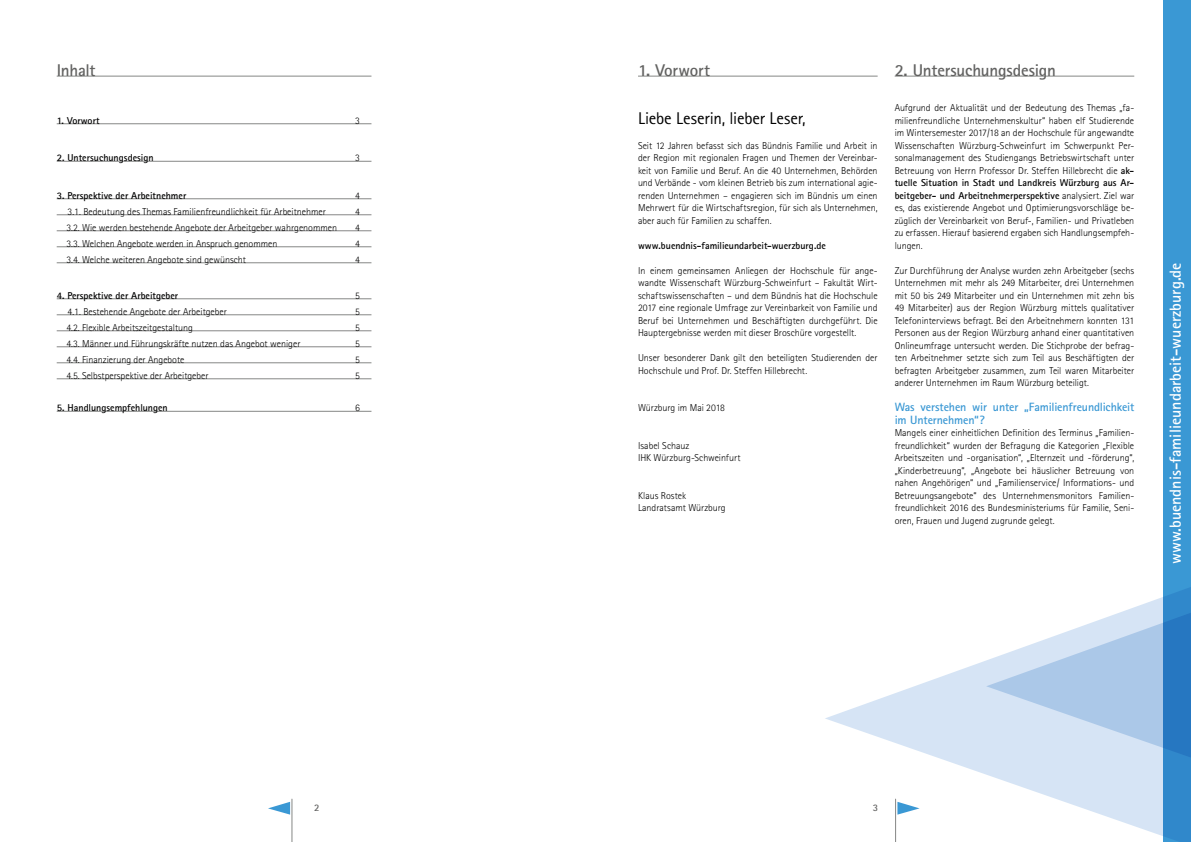
<style>
.page{position:relative;width:1191px;height:842px;background:#fff}
.page>*{position:absolute;margin:0;border:0;box-sizing:border-box;transform-origin:0 0}
.t1{font:700 17px "Rotis Sans Serif";letter-spacing:-.01em;color:#626261}
.t2{font:17px "Rotis Sans Serif";letter-spacing:-.005em;color:#000}
.t3{font:700 16px "Rotis Sans Serif";color:#fff}
.t4{font:700 12px/12.5px "Rotis Sans Serif";letter-spacing:-.01em;color:#3a98d4}
.t5{font:300 10px/12.5px "Rotis Sans Serif";color:#000;text-align:justify}
.t6{font:700 10px "Rotis Sans Serif";color:#000}
.t7{font:700 10px "Rotis Sans Serif";color:#626261}
.s1{font-weight:700}
</style>
<div class="page">
<hr style="left:291px;top:799px;width:1px;height:43px;background:#868786">
<svg style="left:268px;top:802px;width:22px;height:13px"></svg>
<svg style="left:825px;top:597px;width:337px;height:245px"></svg>
<svg style="left:986px;top:611px;width:176px;height:148px;background:#c9dbf0"></svg>
<svg style="left:1162px;top:0;width:29px;height:842px;background:#3b93d1"></svg>
<hr style="left:57px;top:76px;width:314px;height:1px;background:#868786">
<hr style="left:57px;top:124px;width:314px;height:1px;background:#868786">
<hr style="left:57px;top:161px;width:314px;height:1px;background:#868786">
<hr style="left:57px;top:199px;width:314px;height:1px;background:#868786">
<hr style="left:57px;top:215px;width:314px;height:1px;background:#868786">
<hr style="left:57px;top:231px;width:314px;height:1px;background:#868786">
<hr style="left:57px;top:247px;width:314px;height:1px;background:#868786">
<hr style="left:57px;top:263px;width:314px;height:1px;background:#868786">
<hr style="left:57px;top:299px;width:314px;height:1px;background:#868786">
<hr style="left:57px;top:315px;width:314px;height:1px;background:#868786">
<hr style="left:57px;top:331px;width:314px;height:1px;background:#868786">
<hr style="left:57px;top:347px;width:314px;height:1px;background:#868786">
<hr style="left:57px;top:363px;width:314px;height:1px;background:#868786">
<hr style="left:57px;top:379px;width:314px;height:1px;background:#868786">
<hr style="left:57px;top:411px;width:314px;height:1px;background:#868786">
<hr style="left:638px;top:76px;width:239px;height:1px;background:#868786">
<hr style="left:894px;top:76px;width:240px;height:1px;background:#868786">
<h1 class="t1" style="left:57px;top:59px;width:40px">Inhalt</h1>
<p class="t6" style="left:57px;top:114px;width:45px">1. Vorwort</p>
<p class="t5" style="left:355px;top:114px;width:6px">3</p>
<p class="t6" style="left:57px;top:151px;width:98px">2. Untersuchungsdesign</p>
<p class="t5" style="left:355px;top:151px;width:6px">3</p>
<p class="t6" style="left:57px;top:189px;width:131px">3. Perspektive der Arbeitnehmer</p>
<p class="t5" style="left:355px;top:189px;width:6px">4</p>
<p class="t5" style="left:68px;top:205px;width:260px">3.1. Bedeutung des Themas Familienfreundlichkeit für Arbeitnehmer</p>
<p class="t5" style="left:355px;top:205px;width:6px">4</p>
<p class="t5" style="left:66px;top:221px;width:272px">3.2. Wie werden bestehende Angebote der Arbeitgeber wahrgenommen</p>
<p class="t5" style="left:355px;top:221px;width:6px">4</p>
<p class="t5" style="left:66px;top:237px;width:213px">3.3. Welchen Angebote werden in Anspruch genommen</p>
<p class="t5" style="left:355px;top:237px;width:6px">4</p>
<p class="t5" style="left:66px;top:253px;width:181px">3.4. Welche weiteren Angebote sind gewünscht</p>
<p class="t5" style="left:355px;top:253px;width:6px">4</p>
<p class="t6" style="left:57px;top:289px;width:123px">4. Perspektive der Arbeitgeber</p>
<p class="t5" style="left:355px;top:289px;width:6px">5</p>
<p class="t5" style="left:68px;top:305px;width:161px">4.1. Bestehende Angebote der Arbeitgeber</p>
<p class="t5" style="left:355px;top:305px;width:6px">5</p>
<p class="t5" style="left:66px;top:321px;width:128px">4.2. Flexible Arbeitszeitgestaltung</p>
<p class="t5" style="left:355px;top:321px;width:6px">5</p>
<p class="t5" style="left:66px;top:337px;width:236px">4.3. Männer und Führungskräfte nutzen das Angebot weniger</p>
<p class="t5" style="left:355px;top:337px;width:6px">5</p>
<p class="t5" style="left:66px;top:353px;width:120px">4.4. Finanzierung der Angebote</p>
<p class="t5" style="left:355px;top:353px;width:6px">5</p>
<p class="t5" style="left:66px;top:369px;width:144px">4.5. Selbstperspektive der Arbeitgeber</p>
<p class="t5" style="left:355px;top:369px;width:6px">5</p>
<p class="t6" style="left:57px;top:401px;width:113px">5. Handlungsempfehlungen</p>
<p class="t5" style="left:355px;top:401px;width:6px">6</p>
<h1 class="t1" style="left:638px;top:59px;width:73px">1. Vorwort</h1>
<h1 class="t2" style="left:638px;top:108px;width:169px">Liebe Leserin, lieber Leser,</h1>
<p class="t5" style="left:638px;top:139px;width:241px">Seit 12 Jahren befasst sich das Bündnis Familie und Arbeit in der Region mit regionalen Fragen und Themen der Vereinbar&shy;keit von Familie und Beruf. An die 40 Unternehmen, Behörden und Verbände - vom kleinen Betrieb bis zum international agie&shy;renden Unternehmen – engagieren sich im Bündnis um einen Mehrwert für die Wirtschaftsregion, für sich als Unternehmen, aber auch für Familien zu schaffen.</p>
<p class="t6" style="left:638px;top:239px;width:189px">www.buendnis-familieundarbeit-wuerzburg.de</p>
<p class="t5" style="left:638px;top:264px;width:241px">In einem gemeinsamen Anliegen der Hochschule für ange&shy;wandte Wissenschaft Würzburg-Schweinfurt – Fakultät Wirt&shy;schaftswissenschaften – und dem Bündnis hat die Hochschule 2017 eine regionale Umfrage zur Vereinbarkeit von Familie und Beruf bei Unternehmen und Beschäftigten durchgeführt. Die Hauptergebnisse werden mit dieser Broschüre vorgestellt.</p>
<p class="t5" style="left:638px;top:351px;width:241px">Unser besonderer Dank gilt den beteiligten Studierenden der<br>Hochschule und Prof. Dr. Steffen Hillebrecht.</p>
<p class="t5" style="left:638px;top:401px;width:88px">Würzburg im Mai 2018</p>
<p class="t5" style="left:638px;top:439px;width:104px">Isabel Schauz<br>IHK Würzburg-Schweinfurt</p>
<p class="t5" style="left:638px;top:489px;width:89px">Klaus Rostek<br>Landratsamt Würzburg</p>
<h1 class="t1" style="left:894px;top:59px;width:163px">2. Untersuchungsdesign</h1>
<p class="t5" style="left:894px;top:101px;width:241px">Aufgrund der Aktualität und der Bedeutung des Themas „fa&shy;milienfreundliche Unternehmenskultur“ haben elf Studierende im Wintersemester 2017/18 an der Hochschule für angewandte Wissenschaften Würzburg-Schweinfurt im Schwerpunkt Per&shy;sonalmanagement des Studiengangs Betriebswirtschaft unter Betreuung von Herrn Professor Dr. Steffen Hillebrecht die <span class="s1">ak&shy;tuelle Situation in Stadt und Landkreis Würzburg aus Ar&shy;beitgeber- und Arbeitnehmerperspektive</span> analysiert. Ziel war es, das existierende Angebot und Optimierungsvorschläge be&shy;züglich der Vereinbarkeit von Beruf-, Familien- und Privatleben zu erfassen. Hierauf basierend ergaben sich Handlungsempfeh&shy;lungen.</p>
<p class="t5" style="left:894px;top:264px;width:241px">Zur Durchführung der Analyse wurden zehn Arbeitgeber (sechs Unternehmen mit mehr als 249 Mitarbeiter, drei Unternehmen mit 50 bis 249 Mitarbeiter und ein Unternehmen mit zehn bis 49 Mitarbeiter) aus der Region Würzburg mittels qualitativer Telefoninterviews befragt. Bei den Arbeitnehmern konnten 131<br>Personen aus der Region Würzburg anhand einer quantitativen Onlineumfrage untersucht werden. Die Stichprobe der befrag&shy;ten Arbeitnehmer setzte sich zum Teil aus Beschäftigten der befragten Arbeitgeber zusammen, zum Teil waren Mitarbeiter anderer Unternehmen im Raum Würzburg beteiligt.</p>
<p class="t4" style="left:894px;top:400px;width:241px">Was verstehen wir unter „Familienfreundlichkeit im Unternehmen“?</p>
<p class="t5" style="left:894px;top:426px;width:241px">Mangels einer einheitlichen Definition des Terminus „Familien&shy;freundlichkeit“ wurden der Befragung die Kategorien „Flexible Arbeitszeiten und -organisation“, „Elternzeit und -förderung“, „Kinderbetreuung“, „Angebote bei häuslicher Betreuung von nahen Angehörigen“ und „Familienservice/ Informations- und Betreuungsangebote“ des Unternehmensmonitors Familien&shy;freundlichkeit 2016 des Bundesministeriums für Familie, Seni&shy;oren, Frauen und Jugend zugrunde gelegt.</p>
<h2 class="t3" style="left:1165px;top:564px;width:303px;rotate:-90deg">www.buendnis-familieundarbeit-wuerzburg.de</h2>
<p class="t7" style="left:314px;top:801px;width:7px">2</p>
<p class="t7" style="left:873px;top:801px;width:7px">3</p>
</div>
